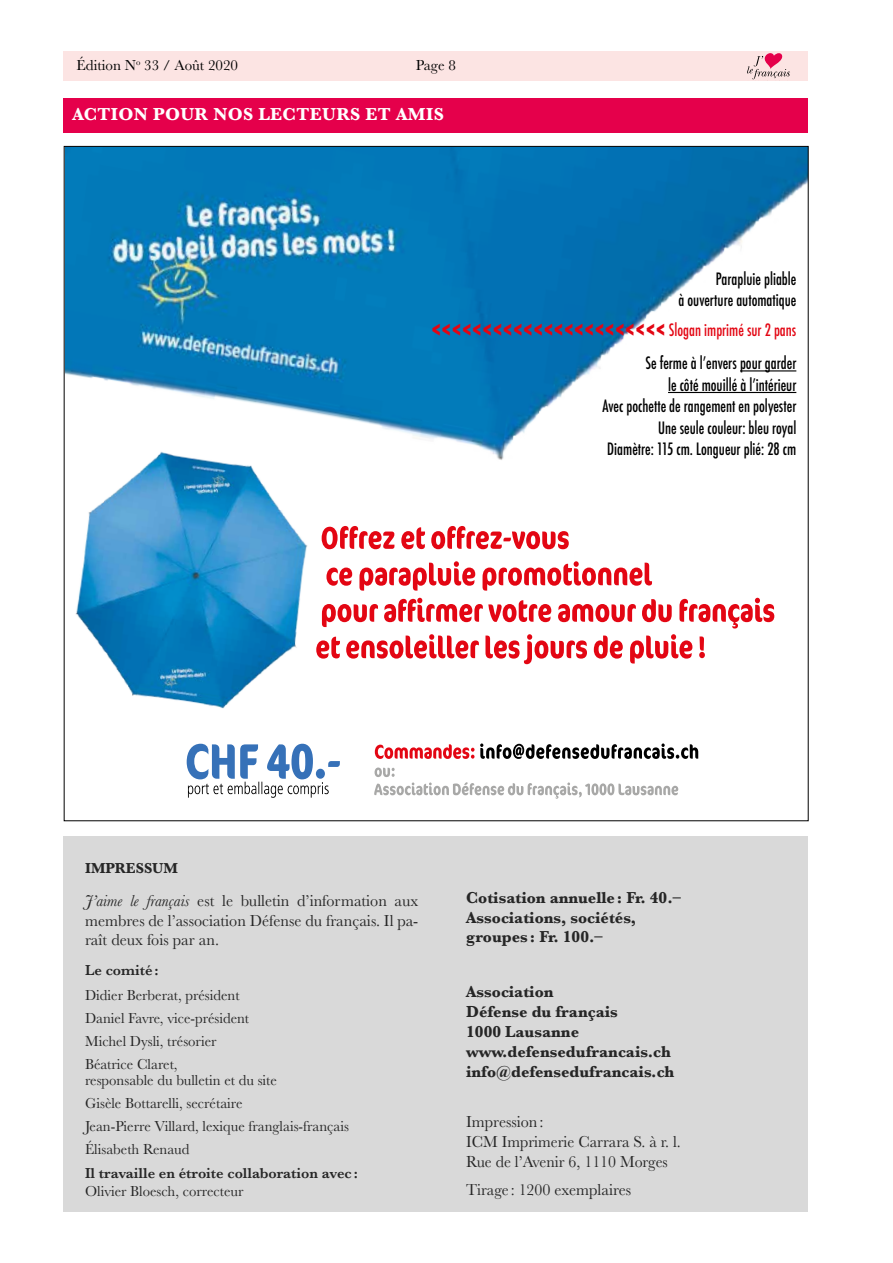
<style>
.page{position:relative;width:893px;height:1263px;background:#fff}
.page>*{position:absolute;margin:0;border:0;box-sizing:border-box;transform-origin:0 0}
.t1{font:700 18px "Baskerville";letter-spacing:.02em;color:#fff}
.t2{font:500 condensed 16.5px/21.6px "Futura";color:#000;text-align:right;scale:.91 1}
.t3{font:16.5px/19.8px "Baskerville";color:#262626;text-align:justify}
.t4{font:700 16.5px/19.8px "Baskerville";color:#262626}
.t5{font:16.5px "Baskerville";color:#262626;scale:.96 1}
.t6{font:15px/22.8px "Baskerville";color:#262626}
.t7{font:600 15px "Baskerville";color:#262626}
.t8{font:15px "Baskerville";color:#000}
.t9{font:700 15px "Baskerville";color:#262626}
.s1{font-weight:700;font-stretch:normal;color:#e30613}
.s2{color:#e30613}
.s3{font-style:italic}
</style>
<div class="page">
<div style="left:64px;top:51px;width:744px;height:30px;background:#fce4e3"></div>
<svg style="left:747px;top:53px;width:43px;height:26px"></svg>
<div style="left:64px;top:98px;width:744px;height:34px;background:#e5004b"></div>
<img style="left:66px;top:148px;width:741px;height:402px">
<hr style="left:740px;top:370px;width:56px;height:1px;background:#000">
<hr style="left:668px;top:392px;width:128px;height:1px;background:#000">
<img style="left:75px;top:432px;width:255px;height:276px">
<svg style="left:322px;top:526px;width:247px;height:23px"></svg>
<svg style="left:326px;top:561px;width:326px;height:30px"></svg>
<svg style="left:322px;top:604px;width:56px;height:23px"></svg>
<svg style="left:384px;top:598px;width:390px;height:30px"></svg>
<svg style="left:316px;top:634px;width:389px;height:30px"></svg>
<svg style="left:375px;top:743px;width:323px;height:16px"></svg>
<svg style="left:374px;top:767px;width:304px;height:32px"></svg>
<svg style="left:187px;top:744px;width:153px;height:54px"></svg>
<div style="left:64px;top:836px;width:744px;height:376px;background:#d9d9d9"></div>
<p class="t8" style="left:77px;top:55px;width:163px">Édition N<sup>o</sup> 33 / Août 2020</p>
<p class="t8" style="left:416px;top:55px;width:41px">Page 8</p>
<p class="t1" style="left:72px;top:101px;width:373px">ACTION POUR NOS LECTEURS ET AMIS</p>
<p class="t2" style="left:678px;top:268px;width:131px">Parapluie pliable<br>à ouverture automatique</p>
<p class="t2" style="left:431px;top:313px;width:403px;line-height:33.2px"><span class="s1">&lt;&lt;&lt;&lt;&lt;&lt;&lt;&lt;&lt;&lt;&lt;&lt;&lt;&lt;&lt;&lt;&lt;&lt;&lt;&lt;&lt;&lt;&lt;</span> <span class="s2">Slogan imprimé sur 2 pans<br></span>Se ferme à lʼenvers pour garder</p>
<p class="t2" style="left:603px;top:374px;width:214px">le côté mouillé à lʼintérieur<br>Avec pochette de rangement en polyester Une seule couleur: bleu royal<br>Diamètre: 115 cm. Longueur plié: 28 cm</p>
<p class="t9" style="left:85px;top:858px;width:95px">IMPRESSUM</p>
<p class="t3" style="left:85px;top:891px;width:335px"><span class="s3">J’aime le français</span> est le bulletin d’information aux membres de l’association Défense du français. Il pa&shy;raît deux fois par an.</p>
<p class="t7" style="left:85px;top:959px;width:75px">Le comité:</p>
<p class="t6" style="left:85px;top:984px;width:166px">Didier Berberat, président<br>Daniel Favre, vice-président<br>Michel Dysli, trésorier<br>Béatrice Claret,</p>
<p class="t6" style="left:85px;top:1069px;width:265px">responsable du bulletin et du site<br>Gisèle Bottarelli, secrétaire<br>Jean-Pierre Villard, lexique franglais-français Élisabeth Renaud</p>
<p class="t7" style="left:85px;top:1163px;width:274px">Il travaille en étroite collaboration avec :</p>
<p class="t6" style="left:85px;top:1180px;width:160px">Olivier Bloesch, correcteur</p>
<p class="t4" style="left:466px;top:887px;width:216px">Cotisation annuelle: Fr. 40.–<br>Associations, sociétés, groupes : Fr. 100.–</p>
<p class="t4" style="left:466px;top:982px;width:210px">Association<br>Défense du français<br>1000 Lausanne www.defensedufrancais.ch info@defensedufrancais.ch</p>
<p class="t3" style="left:466px;top:1112px;width:216px;text-align:left">Impression:<br>ICM Imprimerie Carrara S. à r. l.<br>Rue de l’Avenir 6, 1110 Morges</p>
<p class="t5" style="left:466px;top:1179px;width:173px">Tirage : 1200 exemplaires</p>
</div>
